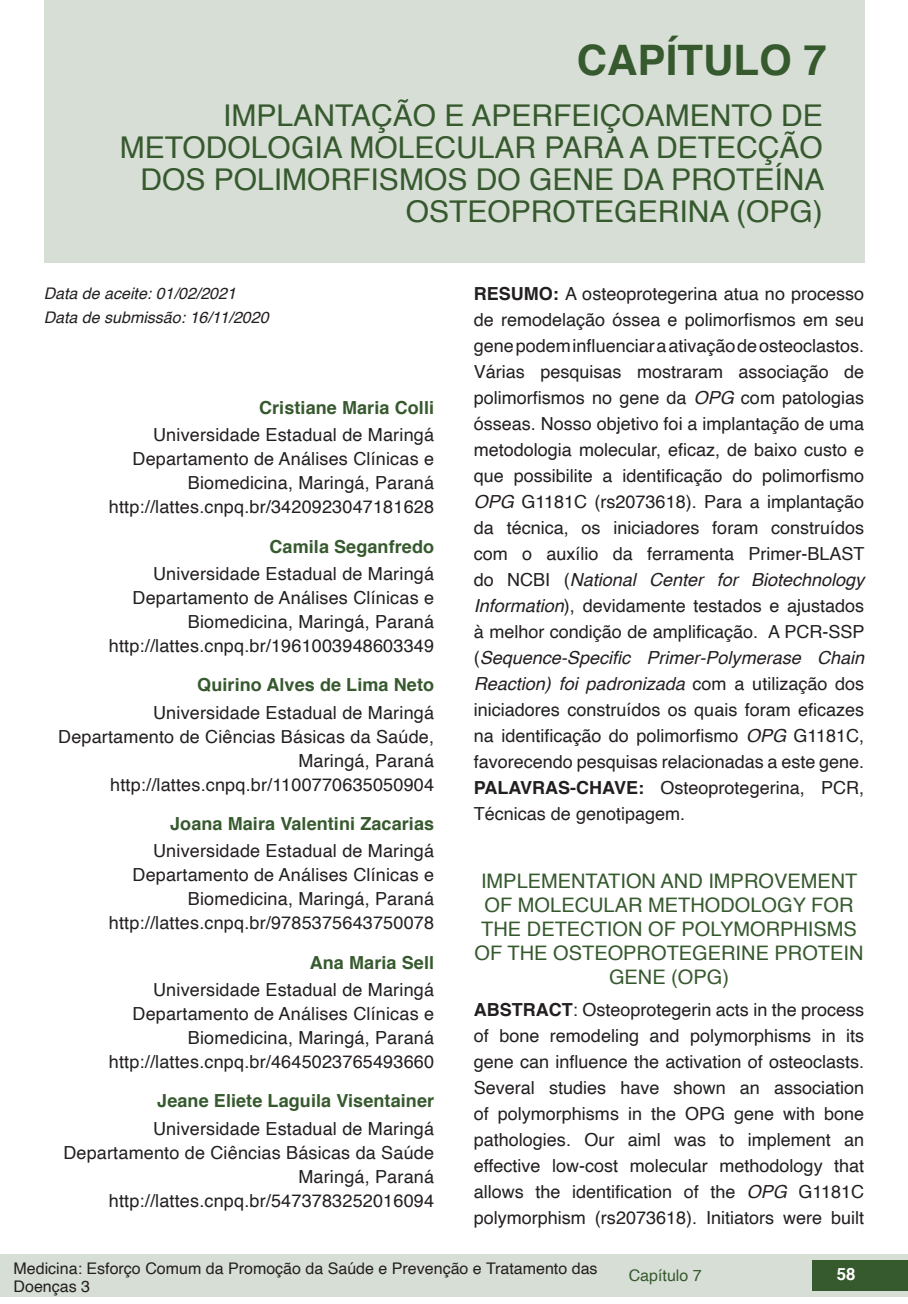
<style>
.page{position:relative;width:908px;height:1304px;background:#fff}
.page>*{position:absolute;margin:0;border:0;box-sizing:border-box;transform-origin:0 0}
.capítulos{font:700 42px "Helvetica";color:#36592e}
.nome_artigos{font:30px/32px "Helvetica";color:#36592e;text-align:right}
.título_Inglês{font:20px/24px "Helvetica";color:#36592e;text-align:center}
.Resumos_e_PC_TXT{font:18px/26px "Helvetica";color:#231f20;text-align:justify}
.info_autores{font:18px/24px "Helvetica";letter-spacing:.01em;color:#231f20;text-align:right}
.nome_autores{font:700 18px "Helvetica";letter-spacing:.005em;color:#36592e}
.t1{font:700 16.8px "Helvetica";color:#fff}
.t2{font:16px/18.2px "Helvetica";color:#231f20}
.data{font:italic 16px "Helvetica";color:#231f20}
.t3{font:16px "Helvetica";color:#36592e}
.s1{font-weight:700}
.s2{font-style:italic}
</style>
<div class="page">
<div style="left:0;top:1254px;width:906px;height:43px;background:#d7ded5"></div>
<div style="left:812px;top:1261px;width:95px;height:30px;background:#36592e"></div>
<div style="left:44px;top:0;width:819px;height:263px;background:#d7ded5"></div>
<p class="capítulos" style="left:576px;top:26px;width:251px">CAPÍTULO 7</p>
<p class="nome_artigos" style="left:120px;top:101px;width:706px">IMPLANTAÇÃO E APERFEIÇOAMENTO DE METODOLOGIA MOLECULAR PARA A DETECÇÃO DOS POLIMORFISMOS DO GENE DA PROTEÍNA OSTEOPROTEGERINA (OPG)</p>
<p class="data" style="left:44px;top:280px;width:194px">Data de aceite: 01/02/2021</p>
<p class="data" style="left:44px;top:304px;width:226px">Data de submissão: 16/11/2020</p>
<p class="nome_autores" style="left:259px;top:393px;width:176px">Cristiane Maria Colli</p>
<p class="info_autores" style="left:153px;top:423px;width:282px">Universidade Estadual de Maringá</p>
<p class="info_autores" style="left:132px;top:447px;width:303px">Departamento de Análises Clínicas e<br>Biomedicina, Maringá, Paraná</p>
<p class="info_autores" style="left:109px;top:495px;width:326px">http://lattes.cnpq.br/3420923047181628</p>
<p class="nome_autores" style="left:269px;top:532px;width:166px">Camila Seganfredo</p>
<p class="info_autores" style="left:153px;top:562px;width:282px">Universidade Estadual de Maringá</p>
<p class="info_autores" style="left:132px;top:586px;width:303px">Departamento de Análises Clínicas e<br>Biomedicina, Maringá, Paraná</p>
<p class="info_autores" style="left:109px;top:634px;width:326px">http://lattes.cnpq.br/1961003948603349</p>
<p class="nome_autores" style="left:197px;top:670px;width:238px">Quirino Alves de Lima Neto</p>
<p class="info_autores" style="left:153px;top:701px;width:282px">Universidade Estadual de Maringá</p>
<p class="info_autores" style="left:58px;top:725px;width:377px">Departamento de Ciências Básicas da Saúde,<br>Maringá, Paraná</p>
<p class="info_autores" style="left:110px;top:773px;width:325px">http://lattes.cnpq.br/1100770635050904</p>
<p class="nome_autores" style="left:170px;top:809px;width:265px">Joana Maira Valentini Zacarias</p>
<p class="info_autores" style="left:153px;top:840px;width:282px">Universidade Estadual de Maringá</p>
<p class="info_autores" style="left:132px;top:864px;width:303px">Departamento de Análises Clínicas e<br>Biomedicina, Maringá, Paraná</p>
<p class="info_autores" style="left:109px;top:912px;width:326px">http://lattes.cnpq.br/9785375643750078</p>
<p class="nome_autores" style="left:309px;top:948px;width:126px">Ana Maria Sell</p>
<p class="info_autores" style="left:153px;top:978px;width:282px">Universidade Estadual de Maringá</p>
<p class="info_autores" style="left:132px;top:1002px;width:303px">Departamento de Análises Clínicas e<br>Biomedicina, Maringá, Paraná</p>
<p class="info_autores" style="left:109px;top:1050px;width:326px">http://lattes.cnpq.br/4645023765493660</p>
<p class="nome_autores" style="left:157px;top:1086px;width:278px">Jeane Eliete Laguila Visentainer</p>
<p class="info_autores" style="left:153px;top:1117px;width:282px">Universidade Estadual de Maringá</p>
<p class="info_autores" style="left:63px;top:1141px;width:372px">Departamento de Ciências Básicas da Saúde</p>
<p class="info_autores" style="left:298px;top:1165px;width:137px">Maringá, Paraná</p>
<p class="info_autores" style="left:109px;top:1189px;width:326px">http://lattes.cnpq.br/5473783252016094</p>
<p class="Resumos_e_PC_TXT" style="left:473px;top:281px;width:392px"><span class="s1">RESUMO:</span> A osteoprotegerina atua no processo de remodelação óssea e polimorfismos em seu gene podem influenciar a ativação de osteoclastos.<br>Várias pesquisas mostraram associação de polimorfismos no gene da <span class="s2">OPG</span> com patologias ósseas. Nosso objetivo foi a implantação de uma metodologia molecular, eficaz, de baixo custo e que possibilite a identificação do polimorfismo <span class="s2">OPG</span> G1181C (rs2073618). Para a implantação da técnica, os iniciadores foram construídos com o auxílio da ferramenta Primer-BLAST do NCBI (<span class="s2">National Center for Biotechnology Information</span>), devidamente testados e ajustados à melhor condição de amplificação. A PCR-SSP (<span class="s2">Sequence-Specific Primer-Polymerase Chain Reaction) foi padronizada</span> com a utilização dos iniciadores construídos os quais foram eficazes na identificação do polimorfismo <span class="s2">OPG</span> G1181C, favorecendo pesquisas relacionadas a este gene.</p>
<p class="Resumos_e_PC_TXT" style="left:473px;top:775px;width:392px"><span class="s1">PALAVRAS-CHAVE:</span> Osteoprotegerina, PCR,<br>Técnicas de genotipagem.</p>
<p class="título_Inglês" style="left:474px;top:870px;width:390px">IMPLEMENTATION AND IMPROVEMENT<br>OF MOLECULAR METHODOLOGY FOR<br>THE DETECTION OF POLYMORPHISMS<br>OF THE OSTEOPROTEGERINE PROTEIN<br>GENE (OPG)</p>
<p class="Resumos_e_PC_TXT" style="left:473px;top:997px;width:392px"><span class="s1">ABSTRACT</span>: Osteoprotegerin acts in the process of bone remodeling and polymorphisms in its gene can influence the activation of osteoclasts.<br>Several studies have shown an association of polymorphisms in the OPG gene with bone pathologies. Our aiml was to implement an effective low-cost molecular methodology that allows the identification of the <span class="s2">OPG</span> G1181C polymorphism (rs2073618). Initiators were built</p>
<p class="t2" style="left:14px;top:1260px;width:585px">Medicina: Esforço Comum da Promoção da Saúde e Prevenção e Tratamento das<br>Doenças 3</p>
<p class="t3" style="left:628px;top:1263px;width:74px">Capítulo 7</p>
<p class="t1" style="left:836px;top:1261px;width:20px">58</p>
</div>
